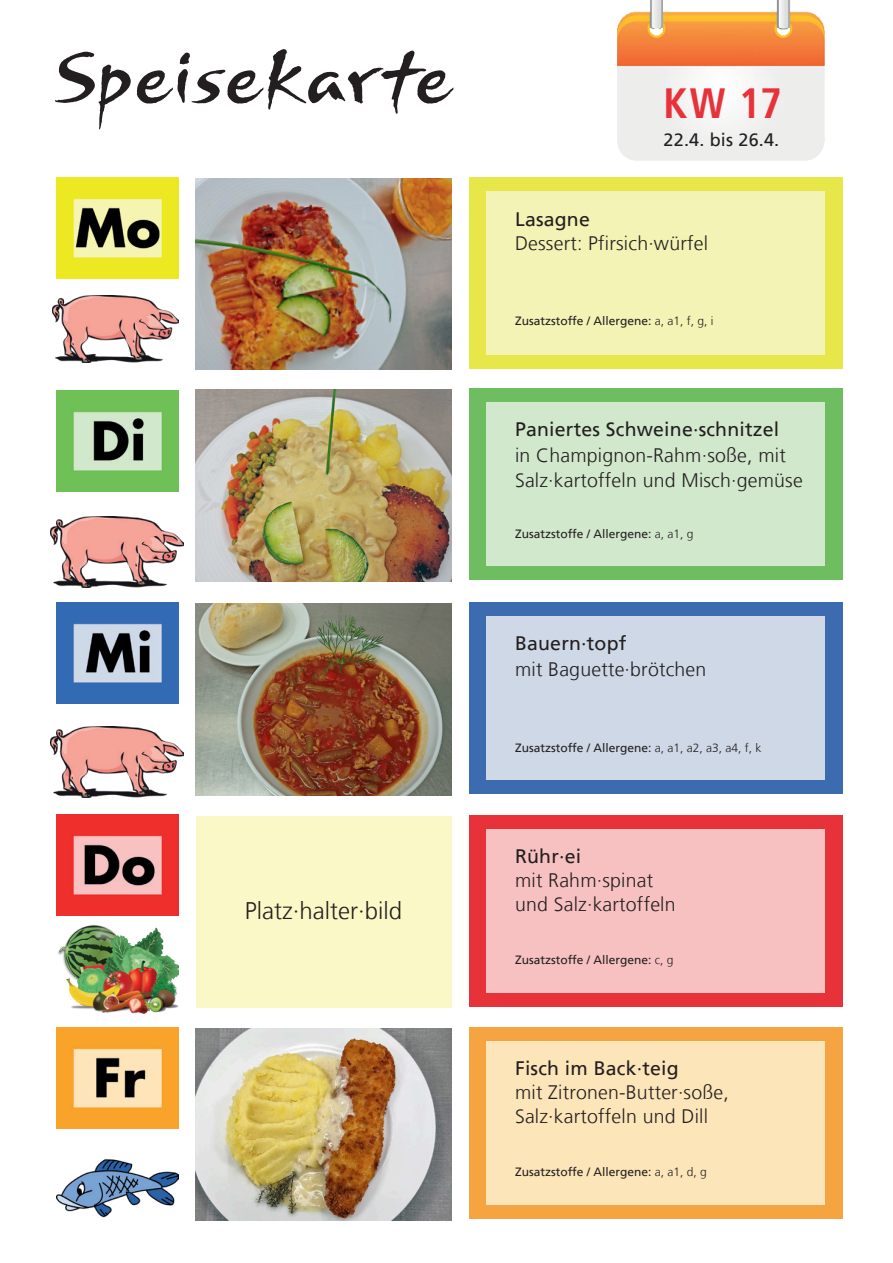
<style>
.page{position:relative;width:893px;height:1263px;background:#fff}
.page>*{position:absolute;margin:0;border:0;box-sizing:border-box;transform-origin:0 0}
.t1{font:700 42px "Frutiger Condensed BQ";color:#e83239}
.t2{font:300 24px "Frutiger LT";color:#231f20}
.t3{font:300 19.5px/24px "Frutiger LT";letter-spacing:.01em;color:#231f20}
.t4{font:19.5px "Frutiger LT";letter-spacing:.01em;color:#231f20}
.t5{font:18px "Frutiger LT";letter-spacing:.01em;color:#231f20}
.t6{font:12px "Frutiger LT";color:#231f20}
.s1{font-weight:300}
</style>
<div class="page">
<img style="left:617px;top:0;width:208px;height:161px">
<img style="left:57px;top:178px;width:121px;height:101px">
<img style="left:57px;top:390px;width:121px;height:101px">
<img style="left:57px;top:602px;width:121px;height:101px">
<img style="left:57px;top:815px;width:121px;height:101px">
<img style="left:57px;top:1027px;width:121px;height:101px">
<svg style="left:55px;top:52px;width:76px;height:77px"></svg>
<svg style="left:137px;top:49px;width:317px;height:65px"></svg>
<div style="left:469px;top:177px;width:373px;height:191px;background:#e8e74a"></div>
<div style="left:469px;top:389px;width:373px;height:191px;background:#6ebd60"></div>
<div style="left:469px;top:603px;width:373px;height:191px;background:#3c6bb0"></div>
<div style="left:469px;top:815px;width:373px;height:192px;background:#e83239"></div>
<div style="left:469px;top:1027px;width:373px;height:192px;background:#f6a341"></div>
<div style="left:486px;top:191px;width:339px;height:163px;background:#f2f3b4"></div>
<div style="left:486px;top:403px;width:339px;height:163px;background:#d2e8cd"></div>
<div style="left:486px;top:617px;width:339px;height:163px;background:#cfd8e6"></div>
<div style="left:486px;top:829px;width:339px;height:163px;background:#f8c1c1"></div>
<div style="left:486px;top:1041px;width:339px;height:163px;background:#fde5ba"></div>
<img style="left:196px;top:390px;width:255px;height:191px">
<img style="left:196px;top:1028px;width:255px;height:192px">
<img style="left:58px;top:925px;width:120px;height:88px">
<img style="left:56px;top:1159px;width:122px;height:59px">
<img style="left:51px;top:516px;width:133px;height:71px">
<div style="left:196px;top:816px;width:255px;height:191px;background:#faf8c7"></div>
<img style="left:51px;top:726px;width:133px;height:71px">
<img style="left:196px;top:604px;width:255px;height:191px">
<img style="left:52px;top:295px;width:127px;height:68px">
<img style="left:196px;top:178px;width:255px;height:191px">
<p class="t2" style="left:245px;top:897px;width:159px">Platz·halter·bild</p>
<h1 class="t1" style="left:664px;top:76px;width:120px">KW 17</h1>
<p class="t5" style="left:664px;top:129px;width:117px">22.4. bis 26.4.</p>
<p class="t4" style="left:515px;top:208px;width:76px">Lasagne</p>
<p class="t3" style="left:515px;top:232px;width:194px">Dessert: Pfirsich·würfel</p>
<p class="t6" style="left:515px;top:313px;width:200px">Zusatzstoffe / Allergene: <span class="s1">a, a1, f, g, i</span></p>
<p class="t4" style="left:515px;top:418px;width:266px">Paniertes Schweine·schnitzel</p>
<p class="t3" style="left:515px;top:443px;width:289px;line-height:25.5px">in Champignon-Rahm·soße, mit<br>Salz·kartoffeln und Misch·gemüse</p>
<p class="t6" style="left:515px;top:526px;width:180px">Zusatzstoffe / Allergene: <span class="s1">a, a1, g</span></p>
<p class="t4" style="left:515px;top:632px;width:113px">Bauern·topf</p>
<p class="t3" style="left:515px;top:657px;width:193px">mit Baguette·brötchen</p>
<p class="t6" style="left:515px;top:740px;width:248px">Zusatzstoffe / Allergene: <span class="s1">a, a1, a2, a3, a4, f, k</span></p>
<p class="t4" style="left:515px;top:845px;width:68px">Rühr·ei</p>
<p class="t3" style="left:515px;top:868px;width:162px">mit Rahm·spinat und Salz·kartoffeln</p>
<p class="t6" style="left:515px;top:953px;width:160px">Zusatzstoffe / Allergene: <span class="s1">c, g</span></p>
<p class="t4" style="left:515px;top:1057px;width:165px">Fisch im Back·teig</p>
<p class="t3" style="left:515px;top:1080px;width:215px">mit Zitronen-Butter·soße,<br>Salz·kartoffeln und Dill</p>
<p class="t6" style="left:515px;top:1165px;width:193px">Zusatzstoffe / Allergene: <span class="s1">a, a1, d, g</span></p>
</div>
